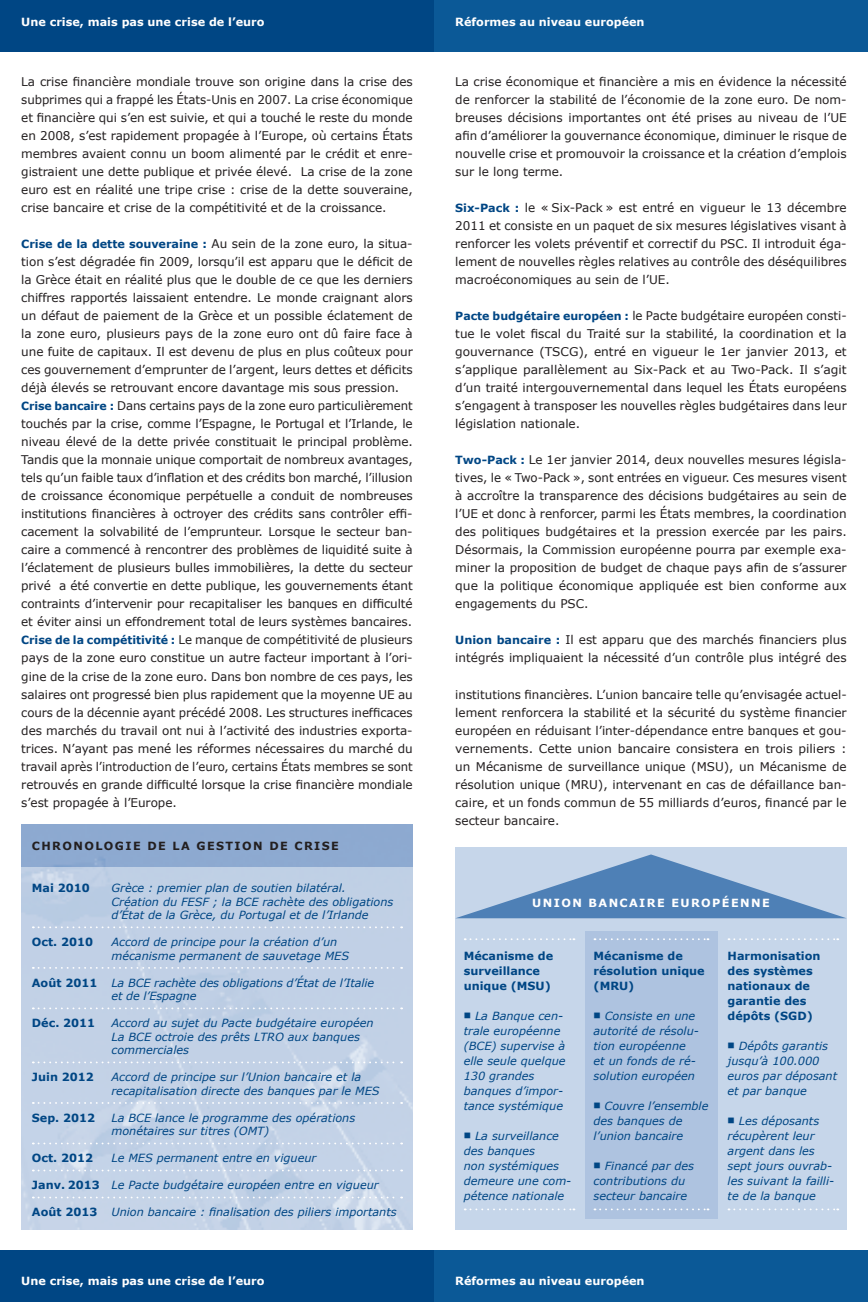
<style>
.page{position:relative;width:868px;height:1302px;background:#fff}
.page>*{position:absolute;margin:0;border:0;box-sizing:border-box;transform-origin:0 0}
.t1{font:12px/18px "Verdana";letter-spacing:-.005em;color:#231f20;text-align:justify}
.t2{font:italic 11.25px/15px "Verdana";color:#004684}
.t3{font:700 11.25px/15px "Verdana";color:#004684}
.t4{font:700 11.25px "Verdana";color:#fff}
.t5{font:700 11.25px "Verdana";color:#231f20}
.t6{font:700 11.25px "Verdana";letter-spacing:.125em;color:#fff}
.s1{font-weight:700;font-size:11.25px;color:#004684}
.s2{font-weight:700;font-style:normal}
</style>
<div class="page">
<div style="left:0;top:0;width:442px;height:51px;background:#004684"></div>
<div style="left:0;top:1250px;width:442px;height:51px;background:#004684"></div>
<div style="left:21px;top:867px;width:391px;height:362px;background:#c2d1e6"></div>
<svg style="left:33px;top:926px;width:369px;height:2px"></svg>
<svg style="left:33px;top:967px;width:369px;height:1px"></svg>
<svg style="left:33px;top:1007px;width:369px;height:2px"></svg>
<svg style="left:33px;top:1061px;width:369px;height:2px"></svg>
<svg style="left:33px;top:1101px;width:369px;height:2px"></svg>
<svg style="left:33px;top:1142px;width:369px;height:2px"></svg>
<svg style="left:33px;top:1169px;width:369px;height:2px"></svg>
<svg style="left:33px;top:1196px;width:369px;height:2px"></svg>
<div style="left:434px;top:0;width:433px;height:51px;background:#0b5997"></div>
<div style="left:434px;top:1250px;width:433px;height:51px;background:#0b5997"></div>
<div style="left:455px;top:846px;width:391px;height:383px;background:#c6d6ea"></div>
<div style="left:585px;top:930px;width:133px;height:287px;background:#aec3e0"></div>
<svg style="left:456px;top:854px;width:390px;height:64px"></svg>
<svg style="left:464px;top:938px;width:110px;height:2px"></svg>
<svg style="left:464px;top:1208px;width:110px;height:2px"></svg>
<svg style="left:594px;top:938px;width:114px;height:2px"></svg>
<svg style="left:594px;top:1208px;width:114px;height:2px"></svg>
<svg style="left:728px;top:938px;width:110px;height:2px"></svg>
<svg style="left:728px;top:1208px;width:110px;height:2px"></svg>
<p class="t4" style="left:21px;top:14px;width:245px">Une crise, mais pas une crise de l’euro</p>
<p class="t1" style="left:21px;top:72px;width:393px">La crise financière mondiale trouve son origine dans la crise des subprimes qui a frappé les États-Unis en 2007. La crise économique et financière qui s’en est suivie, et qui a touché le reste du monde en 2008, s’est rapidement propagée à l’Europe, où certains États membres avaient connu un boom alimenté par le crédit et enre&shy;gistraient une dette publique et privée élevé. La crise de la zone euro est en réalité une tripe crise : crise de la dette souveraine, crise bancaire et crise de la compétitivité et de la croissance.</p>
<p class="t1" style="left:21px;top:234px;width:393px;text-align:left"><span class="s1">Crise de la dette souveraine :</span> Au sein de la zone euro, la situa&shy;tion s’est dégradée fin 2009, lorsqu’il est apparu que le déficit de la Grèce était en réalité plus que le double de ce que les derniers chiffres rapportés laissaient entendre. Le monde craignant alors un défaut de paiement de la Grèce et un possible éclatement de la zone euro, plusieurs pays de la zone euro ont dû faire face à une fuite de capitaux. Il est devenu de plus en plus coûteux pour ces gouvernement d’emprunter de l’argent, leurs dettes et déficits déjà élevés se retrouvant encore davantage mis sous pression.<br><span class="s1">Crise bancaire :</span> Dans certains pays de la zone euro particulièrement touchés par la crise, comme l’Espagne, le Portugal et l’Irlande, le niveau élevé de la dette privée constituait le principal problème.<br>Tandis que la monnaie unique comportait de nombreux avantages, tels qu’un faible taux d’inflation et des crédits bon marché, l’illusion de croissance économique perpétuelle a conduit de nombreuses institutions financières à octroyer des crédits sans contrôler effi&shy;cacement la solvabilité de l’emprunteur. Lorsque le secteur ban&shy;caire a commencé à rencontrer des problèmes de liquidité suite à l’éclatement de plusieurs bulles immobilières, la dette du secteur privé a été convertie en dette publique, les gouvernements étant contraints d’intervenir pour recapitaliser les banques en difficulté et éviter ainsi un effondrement total de leurs systèmes bancaires.<br><span class="s1">Crise de la compétitivité :</span> Le manque de compétitivité de plusieurs pays de la zone euro constitue un autre facteur important à l’ori&shy;gine de la crise de la zone euro. Dans bon nombre de ces pays, les salaires ont progressé bien plus rapidement que la moyenne UE au cours de la décennie ayant précédé 2008. Les structures inefficaces des marchés du travail ont nui à l’activité des industries exporta&shy;trices. N’ayant pas mené les réformes nécessaires du marché du travail après l’introduction de l’euro, certains États membres se sont retrouvés en grande difficulté lorsque la crise financière mondiale s’est propagée à l’Europe.</p>
<p class="t5" style="left:32px;top:839px;width:31px">Chronologie</p>
<p class="t5" style="left:147px;top:839px;width:10px">de</p>
<p class="t5" style="left:172px;top:839px;width:10px">la</p>
<p class="t5" style="left:196px;top:839px;width:11px">gestion</p>
<p class="t5" style="left:269px;top:839px;width:10px">de</p>
<p class="t5" style="left:294px;top:839px;width:10px">crise</p>
<p class="t3" style="left:32px;top:880px;width:59px">Mai 2010</p>
<p class="t2" style="left:111px;top:880px;width:283px;line-height:13.5px">Grèce : premier plan de soutien bilatéral.<br>Création du FESF ; la BCE rachète des obligations d’État de la Grèce, du Portugal et de l’Irlande</p>
<p class="t3" style="left:32px;top:934px;width:63px">Oct. 2010</p>
<p class="t2" style="left:111px;top:934px;width:239px;line-height:13.5px">Accord de principe pour la création d’un mécanisme permanent de sauvetage MES</p>
<p class="t2" style="left:111px;top:975px;width:264px;line-height:13.5px;text-indent:-80px"><span class="s2">Août 2011</span> La BCE rachète des obligations d’État de l’Italie et de l’Espagne</p>
<p class="t3" style="left:32px;top:1015px;width:65px">Déc. 2011</p>
<p class="t2" style="left:111px;top:1015px;width:263px;line-height:13.5px">Accord au sujet du Pacte budgétaire européen<br>La BCE octroie des prêts LTRO aux banques commerciales</p>
<p class="t3" style="left:32px;top:1069px;width:63px">Juin 2012</p>
<p class="t2" style="left:111px;top:1069px;width:269px;line-height:13.5px">Accord de principe sur l’Union bancaire et la recapitalisation directe des banques par le MES</p>
<p class="t3" style="left:32px;top:1109px;width:65px">Sep. 2012</p>
<p class="t2" style="left:111px;top:1110px;width:245px;line-height:13.5px">La BCE lance le programme des opérations monétaires sur titres (OMT)</p>
<p class="t3" style="left:32px;top:1150px;width:63px">Oct. 2012</p>
<p class="t2" style="left:111px;top:1150px;width:206px">Le MES permanent entre en vigueur</p>
<p class="t2" style="left:32px;top:1177px;width:348px"><span class="s2">Janv. 2013</span> Le Pacte budgétaire européen entre en vigueur</p>
<p class="t2" style="left:32px;top:1204px;width:366px"><span class="s2">Août 2013</span> Union bancaire : finalisation des piliers importants</p>
<p class="t4" style="left:21px;top:1273px;width:245px">Une crise, mais pas une crise de l’euro</p>
<p class="t4" style="left:455px;top:14px;width:191px">Réformes au niveau européen</p>
<p class="t1" style="left:455px;top:72px;width:393px">La crise économique et financière a mis en évidence la nécessité de renforcer la stabilité de l’économie de la zone euro. De nom&shy;breuses décisions importantes ont été prises au niveau de l’UE afin d’améliorer la gouvernance économique, diminuer le risque de nouvelle crise et promouvoir la croissance et la création d’emplois sur le long terme.</p>
<p class="t1" style="left:455px;top:198px;width:393px"><span class="s1">Six-Pack :</span> le « Six-Pack » est entré en vigueur le 13 décembre 2011 et consiste en un paquet de six mesures législatives visant à renforcer les volets préventif et correctif du PSC. Il introduit éga&shy;lement de nouvelles règles relatives au contrôle des déséquilibres macroéconomiques au sein de l’UE.</p>
<p class="t1" style="left:455px;top:306px;width:393px"><span class="s1">Pacte budgétaire européen :</span> le Pacte budgétaire européen consti&shy;tue le volet fiscal du Traité sur la stabilité, la coordination et la gouvernance (TSCG), entré en vigueur le 1er janvier 2013, et s’applique parallèlement au Six-Pack et au Two-Pack. Il s’agit d’un traité intergouvernemental dans lequel les États européens s’engagent à transposer les nouvelles règles budgétaires dans leur législation nationale.</p>
<p class="t1" style="left:455px;top:450px;width:393px"><span class="s1">Two-Pack :</span> Le 1er janvier 2014, deux nouvelles mesures législa&shy;tives, le « Two-Pack », sont entrées en vigueur. Ces mesures visent à accroître la transparence des décisions budgétaires au sein de l’UE et donc à renforcer, parmi les États membres, la coordination des politiques budgétaires et la pression exercée par les pairs.<br>Désormais, la Commission européenne pourra par exemple exa&shy;miner la proposition de budget de chaque pays afin de s’assurer que la politique économique appliquée est bien conforme aux engagements du PSC.</p>
<p class="t1" style="left:455px;top:630px;width:393px"><span class="s1">Union bancaire :</span> Il est apparu que des marchés financiers plus intégrés impliquaient la nécessité d’un contrôle plus intégré des</p>
<p class="t1" style="left:455px;top:684px;width:393px">institutions financières. L’union bancaire telle qu’envisagée actuel&shy;lement renforcera la stabilité et la sécurité du système financier européen en réduisant l’inter-dépendance entre banques et gou&shy;vernements. Cette union bancaire consistera en trois piliers : un Mécanisme de surveillance unique (MSU), un Mécanisme de résolution unique (MRU), intervenant en cas de défaillance ban&shy;caire, et un fonds commun de 55 milliards d’euros, financé par le secteur bancaire.</p>
<p class="t6" style="left:532px;top:895px;width:239px">UNION BANCAIRE EUROPÉENNE</p>
<p class="t3" style="left:463px;top:947px;width:91px">Mécanisme de surveillance unique (MSU)</p>
<p class="t2" style="left:463px;top:1007px;width:103px">■ La Banque cen&shy;trale européenne (BCE) supervise à elle seule quelque<br>130 grandes banques d’impor&shy;tance systémique</p>
<p class="t2" style="left:463px;top:1127px;width:109px">■ La surveillance des banques<br>non systémiques demeure une com&shy;pétence nationale</p>
<p class="t3" style="left:593px;top:947px;width:113px">Mécanisme de résolution unique (MRU)</p>
<p class="t2" style="left:593px;top:1007px;width:105px">■ Consiste en une autorité de résolu&shy;tion européenne et un fonds de ré&shy;solution européen</p>
<p class="t2" style="left:593px;top:1097px;width:116px">■ Couvre l’ensemble des banques de l’union bancaire</p>
<p class="t2" style="left:593px;top:1157px;width:102px">■ Financé par des contributions du secteur bancaire</p>
<p class="t3" style="left:727px;top:947px;width:94px">Harmonisation des systèmes nationaux de garantie des dépôts (SGD)</p>
<p class="t2" style="left:727px;top:1037px;width:111px">■ Dépôts garantis jusqu’à 100.000 euros par déposant et par banque</p>
<p class="t2" style="left:727px;top:1112px;width:108px">■ Les déposants récupèrent leur argent dans les sept jours ouvrab&shy;les suivant la failli&shy;te de la banque</p>
<p class="t4" style="left:455px;top:1273px;width:191px">Réformes au niveau européen</p>
</div>
